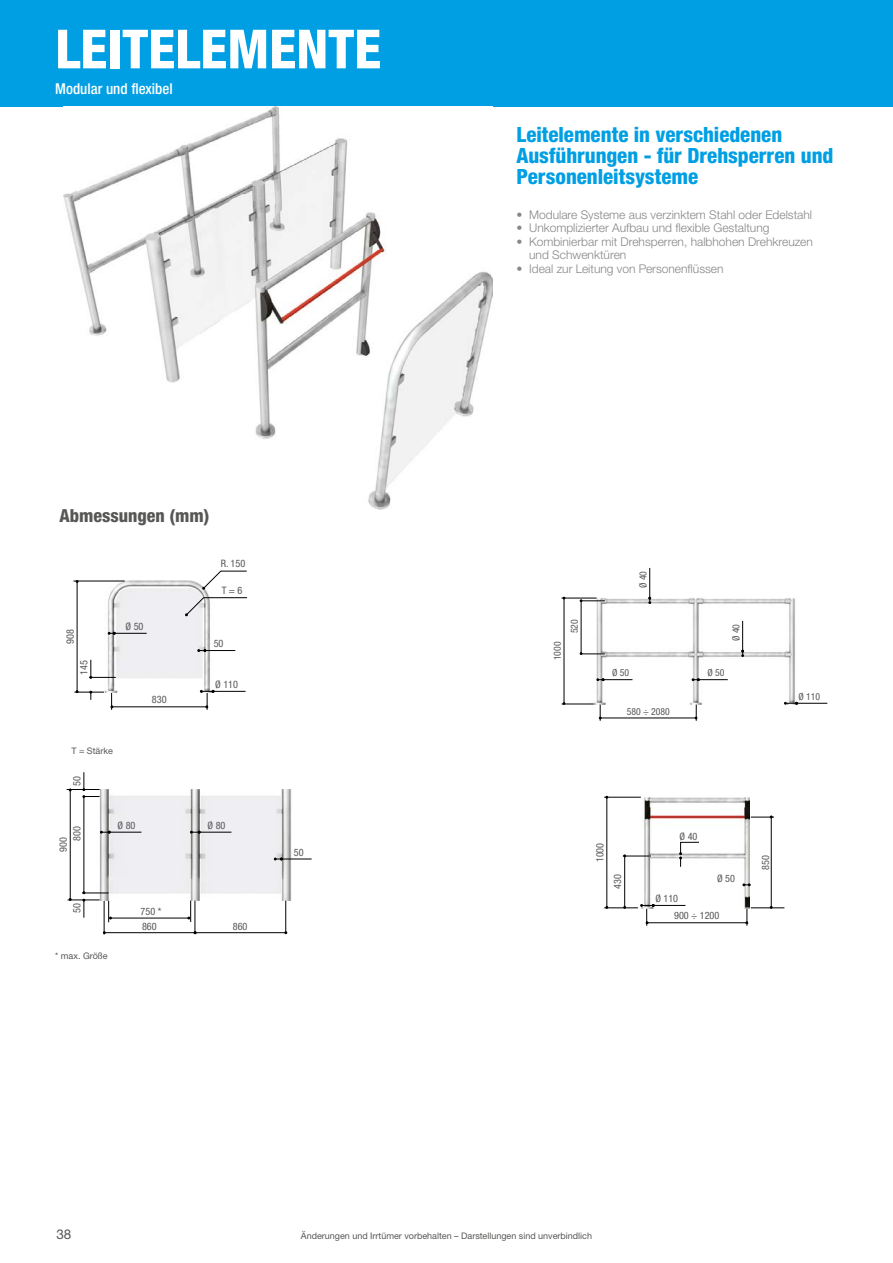
<style>
.page{position:relative;width:893px;height:1263px;background:#fff}
.page>*{position:absolute;margin:0;border:0;box-sizing:border-box;transform-origin:0 0}
.t1{font:800 condensed 54px "Helvetica Neue LTW1 G";color:#fff}
.t2{font:800 condensed 21px/21px "Helvetica Neue LTW1 G";color:#009fe3}
.t3{font:800 condensed 18px "Helvetica Neue LTW1 G";color:#575756}
.t4{font:500 condensed 15px "Helvetica Neue LTW1 G";color:#fff}
.t5{font:13.5px "Helvetica Neue LTW1 G";color:#575756}
.t6{font:300 12px/13.5px "Helvetica Neue LTW1 G";color:#878787}
.t7{font:condensed 10.2px/15.5px "Helvetica Neue LTW1 G";color:#575756}
.t8{font:condensed 9.75px "Helvetica Neue LTW1 G";color:#575756}
.t9{font:9px "Helvetica Neue LTW1 G";color:#575756}
</style>
<div class="page">
<div style="left:0;top:0;width:893px;height:106px;background:#009fe3"></div>
<img style="left:64px;top:107px;width:429px;height:402px">
<hr style="left:74px;top:692px;width:30px;height:1px;background:#000">
<img style="left:105px;top:581px;width:113px;height:112px">
<hr style="left:114px;top:633px;width:33px;height:1px;background:#000">
<svg style="left:108px;top:632px;width:8px;height:3px"></svg>
<hr style="left:213px;top:691px;width:33px;height:1px;background:#000">
<hr style="left:205px;top:650px;width:30px;height:1px;background:#000">
<svg style="left:197px;top:649px;width:9px;height:3px"></svg>
<svg style="left:202px;top:570px;width:45px;height:20px"></svg>
<svg style="left:185px;top:597px;width:62px;height:19px"></svg>
<hr style="left:112px;top:706px;width:95px;height:1px;background:#000">
<hr style="left:77px;top:581px;width:1px;height:111px;background:#000">
<svg style="left:89px;top:691px;width:3px;height:9px"></svg>
<svg style="left:89px;top:660px;width:27px;height:19px"></svg>
<hr style="left:73px;top:581px;width:52px;height:1px;background:#000">
<svg style="left:110px;top:693px;width:3px;height:17px"></svg>
<svg style="left:200px;top:690px;width:15px;height:20px"></svg>
<img style="left:585px;top:598px;width:225px;height:107px">
<hr style="left:561px;top:704px;width:33px;height:1px;background:#000">
<hr style="left:561px;top:598px;width:36px;height:1px;background:#000">
<hr style="left:796px;top:703px;width:31px;height:1px;background:#000">
<svg style="left:784px;top:702px;width:14px;height:3px"></svg>
<hr style="left:600px;top:718px;width:96px;height:1px;background:#000">
<hr style="left:564px;top:598px;width:1px;height:105px;background:#000">
<hr style="left:581px;top:601px;width:1px;height:52px;background:#000">
<svg style="left:580px;top:652px;width:25px;height:3px"></svg>
<svg style="left:580px;top:599px;width:25px;height:3px"></svg>
<svg style="left:599px;top:705px;width:3px;height:16px"></svg>
<svg style="left:695px;top:705px;width:2px;height:16px"></svg>
<hr style="left:649px;top:568px;width:1px;height:30px;background:#000">
<svg style="left:648px;top:597px;width:3px;height:7px"></svg>
<hr style="left:742px;top:621px;width:1px;height:30px;background:#000">
<svg style="left:741px;top:650px;width:3px;height:7px"></svg>
<svg style="left:596px;top:678px;width:36px;height:3px"></svg>
<hr style="left:698px;top:679px;width:30px;height:1px;background:#000">
<svg style="left:692px;top:678px;width:8px;height:3px"></svg>
<img style="left:99px;top:789px;width:201px;height:111px">
<hr style="left:104px;top:901px;width:1px;height:33px;background:#000">
<hr style="left:195px;top:900px;width:1px;height:34px;background:#000">
<hr style="left:285px;top:900px;width:1px;height:34px;background:#000">
<hr style="left:68px;top:899px;width:32px;height:1px;background:#000">
<hr style="left:110px;top:918px;width:79px;height:1px;background:#000">
<svg style="left:187px;top:900px;width:4px;height:22px"></svg>
<hr style="left:104px;top:932px;width:91px;height:1px;background:#000">
<hr style="left:195px;top:932px;width:91px;height:1px;background:#000">
<hr style="left:109px;top:832px;width:32px;height:1px;background:#000">
<svg style="left:100px;top:831px;width:11px;height:3px"></svg>
<hr style="left:199px;top:832px;width:32px;height:1px;background:#000">
<svg style="left:190px;top:831px;width:11px;height:3px"></svg>
<hr style="left:281px;top:859px;width:31px;height:1px;background:#000">
<svg style="left:274px;top:857px;width:9px;height:3px"></svg>
<hr style="left:70px;top:790px;width:1px;height:109px;background:#000">
<hr style="left:84px;top:796px;width:1px;height:97px;background:#000">
<svg style="left:82px;top:891px;width:30px;height:31px"></svg>
<hr style="left:67px;top:789px;width:33px;height:1px;background:#000">
<svg style="left:82px;top:772px;width:18px;height:26px"></svg>
<img style="left:632px;top:796px;width:118px;height:113px">
<hr style="left:604px;top:907px;width:34px;height:1px;background:#000">
<hr style="left:751px;top:907px;width:33px;height:1px;background:#000">
<hr style="left:604px;top:797px;width:37px;height:1px;background:#000">
<hr style="left:647px;top:922px;width:100px;height:1px;background:#000">
<hr style="left:606px;top:797px;width:1px;height:110px;background:#000">
<hr style="left:624px;top:856px;width:1px;height:51px;background:#000">
<svg style="left:623px;top:854px;width:28px;height:3px"></svg>
<hr style="left:771px;top:817px;width:1px;height:90px;background:#000">
<svg style="left:751px;top:815px;width:23px;height:3px"></svg>
<svg style="left:745px;top:909px;width:3px;height:17px"></svg>
<svg style="left:742px;top:883px;width:9px;height:3px"></svg>
<hr style="left:653px;top:905px;width:32px;height:1px;background:#000">
<svg style="left:640px;top:904px;width:15px;height:22px"></svg>
<svg style="left:679px;top:841px;width:21px;height:26px"></svg>
<h1 class="t1" style="left:55px;top:16px;width:327px">LEITELEMENTE</h1>
<p class="t4" style="left:55px;top:79px;width:119px">Modular und flexibel</p>
<h3 class="t3" style="left:60px;top:505px;width:152px">Abmessungen (mm)</h3>
<p class="t7" style="left:221px;top:556px;width:26px">R. 150</p>
<p class="t7" style="left:222px;top:582px;width:22px">T = 6</p>
<p class="t7" style="left:62px;top:644px;width:16px;rotate:-90deg">908</p>
<p class="t7" style="left:76px;top:675px;width:16px;rotate:-90deg">145</p>
<p class="t7" style="left:126px;top:619px;width:20px">Ø 50</p>
<p class="t7" style="left:152px;top:692px;width:16px">830</p>
<p class="t9" style="left:71px;top:745px;width:43px">T = Stärke</p>
<p class="t7" style="left:69px;top:785px;width:11px;rotate:-90deg">50</p>
<p class="t7" style="left:214px;top:636px;width:11px">50</p>
<p class="t7" style="left:215px;top:677px;width:24px">Ø 110</p>
<p class="t7" style="left:56px;top:841px;width:16px;line-height:13.6px;text-indent:-11px;rotate:-90deg">900<br>800</p>
<p class="t7" style="left:118px;top:817px;width:19px">Ø 80</p>
<p class="t7" style="left:208px;top:817px;width:19px">Ø 80</p>
<p class="t7" style="left:69px;top:913px;width:11px;rotate:-90deg">50</p>
<p class="t9" style="left:55px;top:950px;width:54px">* max. Größe</p>
<p class="t7" style="left:141px;top:903px;width:22px">750 *<br>860</p>
<p class="t7" style="left:233px;top:919px;width:16px">860</p>
<p class="t7" style="left:294px;top:844px;width:11px">50</p>
<h2 class="t2" style="left:516px;top:123px;width:319px">Leitelemente in verschiedenen<br>Ausführungen - für Drehsperren und<br>Personenleitsysteme</h2>
<p class="t6" style="left:516px;top:208px;width:297px">• Modulare Systeme aus verzinktem Stahl oder Edelstahl</p>
<p class="t6" style="left:516px;top:221px;width:255px">• Unkomplizierter Aufbau und flexible Gestaltung</p>
<p class="t6" style="left:529px;top:235px;width:285px;text-indent:-13px">• Kombinierbar mit Drehsperren, halbhohen Drehkreuzen und Schwenktüren</p>
<p class="t6" style="left:516px;top:262px;width:209px">• Ideal zur Leitung von Personenflüssen</p>
<p class="t8" style="left:552px;top:660px;width:20px;rotate:-90deg">1000</p>
<p class="t8" style="left:569px;top:633px;width:16px;rotate:-90deg">520</p>
<p class="t8" style="left:637px;top:588px;width:19px;rotate:-90deg">Ø 40</p>
<p class="t8" style="left:730px;top:641px;width:19px;rotate:-90deg">Ø 40</p>
<p class="t8" style="left:612px;top:667px;width:19px">Ø 50</p>
<p class="t8" style="left:707px;top:667px;width:19px">Ø 50</p>
<p class="t8" style="left:627px;top:705px;width:45px">580 ÷ 2080</p>
<p class="t8" style="left:798px;top:691px;width:23px">Ø 110</p>
<p class="t7" style="left:592px;top:862px;width:21px;rotate:-90deg">1000</p>
<p class="t7" style="left:610px;top:889px;width:16px;rotate:-90deg">430</p>
<p class="t7" style="left:680px;top:829px;width:19px">Ø 40</p>
<p class="t7" style="left:655px;top:891px;width:24px">Ø 110</p>
<p class="t7" style="left:717px;top:871px;width:19px">Ø 50</p>
<p class="t7" style="left:674px;top:908px;width:47px">900 ÷ 1200</p>
<p class="t7" style="left:758px;top:870px;width:16px;rotate:-90deg">850</p>
<p class="t5" style="left:56px;top:1225px;width:17px">38</p>
<p class="t9" style="left:301px;top:1230px;width:293px">Änderungen und Irrtümer vorbehalten – Darstellungen sind unverbindlich</p>
</div>
